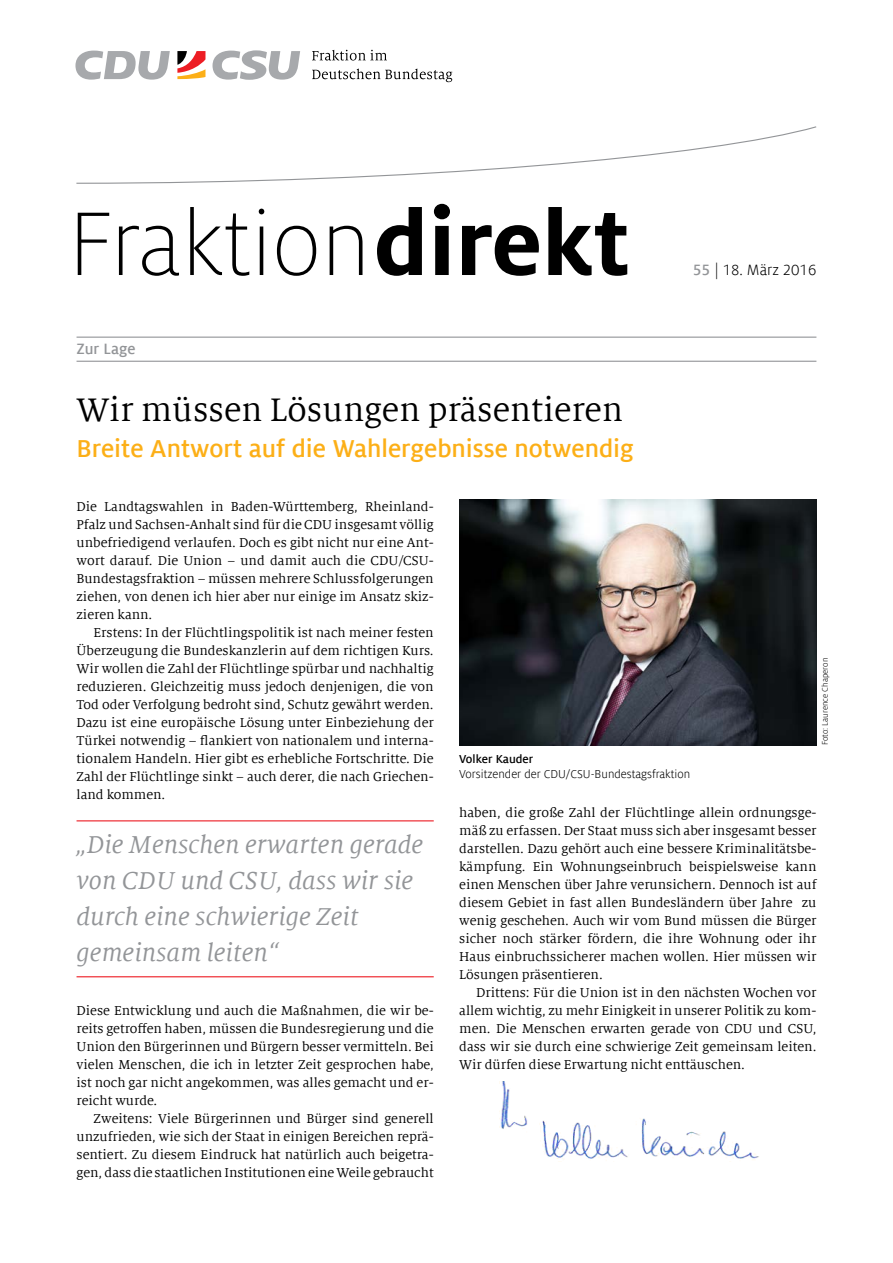
<style>
.page{position:relative;width:893px;height:1263px;background:#fff}
.page>*{position:absolute;margin:0;border:0;box-sizing:border-box;transform-origin:0 0}
.t1{font:36px "Milo Serif Offc";color:#000}
.t2{font:italic 27px/36px "Milo Serif Offc";color:#939598}
.t3{font:700 27px "Milo Sans Offc";color:#fcaf17}
.t4{font:16.5px "Milo Sans Offc";color:#000}
.t5{font:700 16.5px "Milo Sans Offc";color:#939598}
.t6{font:14.25px/18px "Milo Serif Offc";color:#000;text-align:justify}
.t7{font:12.75px "Milo Sans Offc";color:#000}
.t8{font:700 12.75px "Milo Sans Offc";color:#000}
.t9{font:9px "Milo Sans Offc";color:#000}
.s1{font-weight:700;color:#939598}
</style>
<div class="page">
<svg style="left:76px;top:126px;width:741px;height:58px"></svg>
<svg style="left:312px;top:68px;width:140px;height:14px"></svg>
<svg style="left:177px;top:51px;width:28px;height:28px"></svg>
<svg style="left:312px;top:50px;width:75px;height:11px"></svg>
<svg style="left:75px;top:51px;width:95px;height:29px"></svg>
<svg style="left:213px;top:50px;width:87px;height:30px"></svg>
<svg style="left:78px;top:204px;width:549px;height:72px"></svg>
<hr style="left:77px;top:337px;width:739px;height:1px;background:#939598">
<hr style="left:77px;top:361px;width:739px;height:1px;background:#939598">
<img style="left:500px;top:1081px;width:259px;height:79px">
<hr style="left:77px;top:820px;width:357px;height:1px;background:#ed1d24">
<hr style="left:77px;top:976px;width:357px;height:1px;background:#ed1d24">
<img style="left:459px;top:500px;width:357px;height:245px">
<p class="t5" style="left:77px;top:340px;width:60px">Zur Lage</p>
<p class="t4" style="left:693px;top:261px;width:125px"><span class="s1">55</span> | 18. März 2016</p>
<h1 class="t1" style="left:77px;top:391px;width:548px">Wir müssen Lösungen präsentieren</h1>
<h2 class="t3" style="left:77px;top:434px;width:559px">Breite Antwort auf die Wahlergebnisse notwendig</h2>
<p class="t6" style="left:77px;top:498px;width:359px">Die Landtagswahlen in Baden-Württemberg, Rheinland-Pfalz und Sachsen-Anhalt sind für die CDU insgesamt völlig unbefriedigend verlaufen. Doch es gibt nicht nur eine Ant&shy;wort darauf. Die Union – und damit auch die CDU/CSU-Bundestagsfraktion – müssen mehrere Schlussfolgerungen ziehen, von denen ich hier aber nur einige im Ansatz skiz&shy;zieren kann.</p>
<p class="t6" style="left:77px;top:624px;width:359px;text-indent:17px">Erstens: In der Flüchtlingspolitik ist nach meiner festen Überzeugung die Bundeskanzlerin auf dem richtigen Kurs.<br>Wir wollen die Zahl der Flüchtlinge spürbar und nachhaltig reduzieren. Gleichzeitig muss jedoch denjenigen, die von Tod oder Verfolgung bedroht sind, Schutz gewährt werden.<br>Dazu ist eine europäische Lösung unter Einbeziehung der Türkei notwendig – flankiert von nationalem und interna&shy;tionalem Handeln. Hier gibt es erhebliche Fortschritte. Die Zahl der Flüchtlinge sinkt – auch derer, die nach Griechen&shy;land kommen.</p>
<h2 class="t2" style="left:77px;top:827px;width:348px">„Die Menschen erwarten gerade von CDU und CSU, dass wir sie durch eine schwierige Zeit gemeinsam leiten“</h2>
<p class="t6" style="left:77px;top:1002px;width:359px">Diese Entwicklung und auch die Maßnahmen, die wir be&shy;reits getroffen haben, müssen die Bundesregierung und die Union den Bürgerinnen und Bürgern besser vermitteln. Bei vielen Menschen, die ich in letzter Zeit gesprochen habe, ist noch gar nicht angekommen, was alles gemacht und er&shy;reicht wurde.</p>
<p class="t6" style="left:77px;top:1110px;width:359px;text-indent:17px">Zweitens: Viele Bürgerinnen und Bürger sind generell unzufrieden, wie sich der Staat in einigen Bereichen reprä&shy;sentiert. Zu diesem Eindruck hat natürlich auch beigetra&shy;gen, dass die staatlichen Institutionen eine Weile gebraucht</p>
<p class="t9" style="left:820px;top:745px;width:89px;rotate:-90deg">Foto: Laurence Chaperon</p>
<p class="t8" style="left:459px;top:752px;width:76px">Volker Kauder</p>
<p class="t7" style="left:459px;top:767px;width:233px">Vorsitzender der CDU/CSU-Bundestagsfraktion</p>
<p class="t6" style="left:459px;top:804px;width:359px">haben, die große Zahl der Flüchtlinge allein ordnungsge&shy;mäß zu erfassen. Der Staat muss sich aber insgesamt besser darstellen. Dazu gehört auch eine bessere Kriminalitätsbe&shy;kämpfung. Ein Wohnungseinbruch beispielsweise kann einen Menschen über Jahre verunsichern. Dennoch ist auf diesem Gebiet in fast allen Bundesländern über Jahre zu wenig geschehen. Auch wir vom Bund müssen die Bürger sicher noch stärker fördern, die ihre Wohnung oder ihr Haus einbruchssicherer machen wollen. Hier müssen wir Lösungen präsentieren.</p>
<p class="t6" style="left:459px;top:984px;width:359px;text-indent:17px">Drittens: Für die Union ist in den nächsten Wochen vor allem wichtig, zu mehr Einigkeit in unserer Politik zu kom&shy;men. Die Menschen erwarten gerade von CDU und CSU, dass wir sie durch eine schwierige Zeit gemeinsam leiten.<br>Wir dürfen diese Erwartung nicht enttäuschen.</p>
</div>
